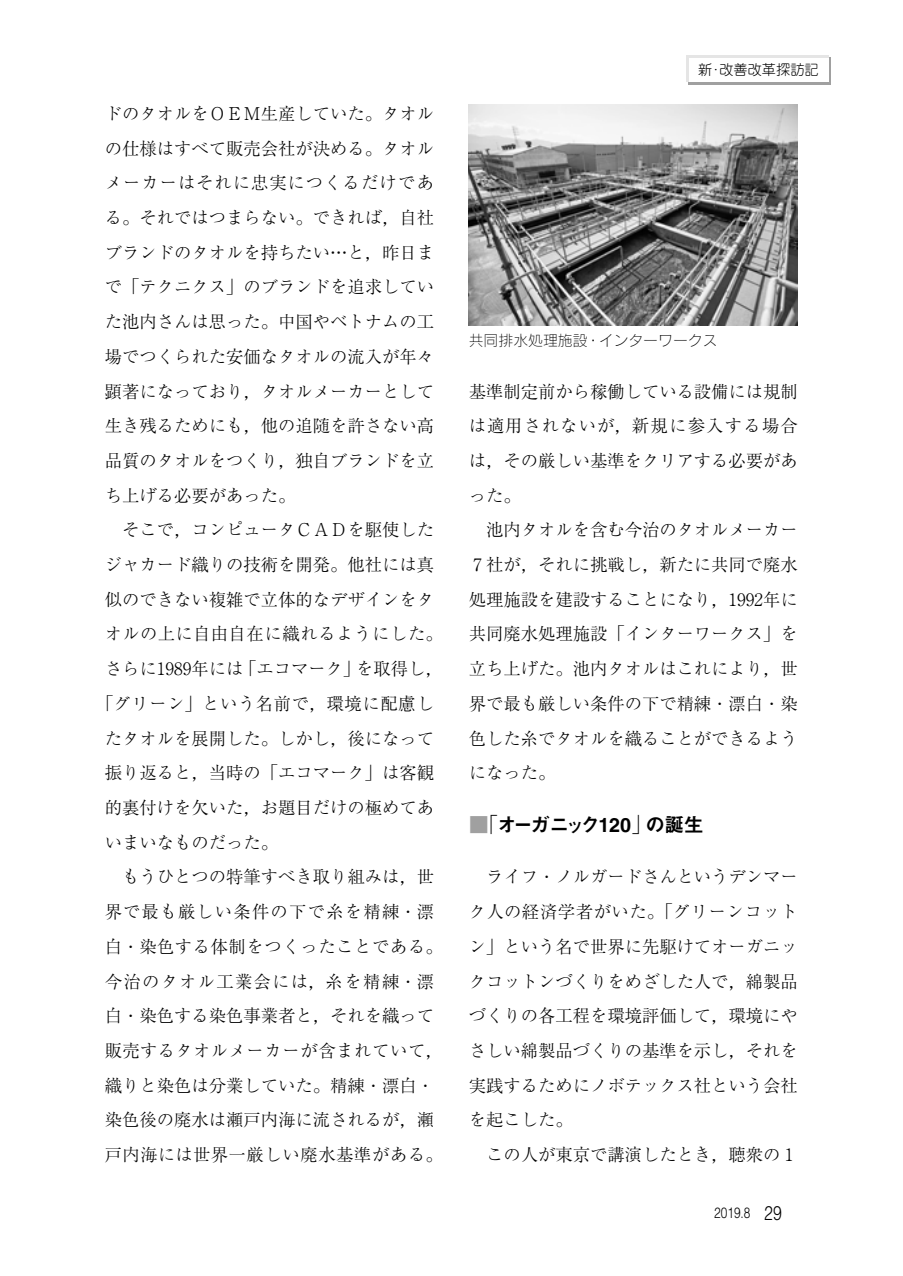
<style>
.page{position:relative;width:903px;height:1276px;background:#fff}
.page>*{position:absolute;margin:0;border:0;box-sizing:border-box;transform-origin:0 0}
.t1{font:19.78px "Midashi Go MB31";letter-spacing:-.065em;color:#000}
.t2{font:300 17.32px/34.6px "Ryumin";color:#000;text-align:justify}
.t3{font:300 17.32px "Ryumin";letter-spacing:.035em;color:#000}
.t4{font:300 17.32px "Ryumin";letter-spacing:.075em;color:#000}
.t5{font:14.88px "Rodin CID L";color:#000}
.t6{font:300 14.88px "Helvetica";color:#000;scale:.8 1}
.t7{font:300 14.17px "Jun 101";color:#000}
.s1{color:#a0a0a0}
.s2{font-size:19.78px}
</style>
<div class="page">
<hr style="left:688px;top:82px;width:143px;height:2px;background:#a0a0a0">
<hr style="left:829px;top:58px;width:2px;height:24px;background:#a0a0a0">
<svg style="left:686px;top:58px;width:2px;height:24px"></svg>
<hr style="left:686px;top:55px;width:143px;height:3px;background:#e5e5e5">
<img style="left:469px;top:105px;width:329px;height:220px">
<p class="t2" style="left:105px;top:98px;width:331px">ドのタオルをＯＥＭ生産していた。タオルの仕様はすべて販売会社が決める。タオルメーカーはそれに忠実につくるだけである。それではつまらない。できれば，自社ブランドのタオルを持ちたい…と，昨日まで「テクニクス」のブランドを追求していた池内さんは思った。中国やベトナムの工場でつくられた安価なタオルの流入が年々顕著になっており，タオルメーカーとして生き残るためにも，他の追随を許さない高品質のタオルをつくり，独自ブランドを立ち上げる必要があった。</p>
<p class="t2" style="left:122px;top:515px;width:313px">そこで，コンピュータＣＡＤを駆使した</p>
<p class="t2" style="left:105px;top:549px;width:331px">ジャカード織りの技術を開発。他社には真</p>
<p class="t2" style="left:105px;top:584px;width:331px">似のできない複雑で立体的なデザインをタ</p>
<p class="t3" style="left:105px;top:628px;width:339px">オルの上に自由自在に織れるようにした。</p>
<p class="t2" style="left:105px;top:654px;width:339px">さらに１９８９年には「エコマーク」を取得し，</p>
<p class="t3" style="left:96px;top:697px;width:339px">「グリーン」という名前で，環境に配慮し</p>
<p class="t2" style="left:105px;top:723px;width:331px">たタオルを展開した。しかし，後になって</p>
<p class="t2" style="left:105px;top:758px;width:331px">振り返ると，当時の「エコマーク」は客観</p>
<p class="t2" style="left:105px;top:792px;width:331px">的裏付けを欠いた，お題目だけの極めてあ</p>
<p class="t2" style="left:105px;top:827px;width:175px">いまいなものだった。</p>
<p class="t2" style="left:122px;top:862px;width:313px">もうひとつの特筆すべき取り組みは，世</p>
<p class="t4" style="left:105px;top:905px;width:331px">界で最も厳しい条件の下で糸を精練・漂</p>
<p class="t3" style="left:105px;top:940px;width:339px">白・染色する体制をつくったことである。</p>
<p class="t4" style="left:105px;top:975px;width:331px">今治のタオル工業会には，糸を精練・漂</p>
<p class="t2" style="left:105px;top:1001px;width:331px">白・染色する染色事業者と，それを織って</p>
<p class="t3" style="left:105px;top:1044px;width:339px">販売するタオルメーカーが含まれていて，</p>
<p class="t2" style="left:105px;top:1070px;width:331px">織りと染色は分業していた。精練・漂白・</p>
<p class="t2" style="left:105px;top:1105px;width:331px">染色後の廃水は瀬戸内海に流されるが，瀬</p>
<p class="t3" style="left:105px;top:1148px;width:339px">戸内海には世界一厳しい廃水基準がある。</p>
<p class="t7" style="left:698px;top:65px;width:122px">新・改善改革探訪記</p>
<p class="t5" style="left:469px;top:334px;width:250px">共同排水処理施設・インターワークス</p>
<p class="t2" style="left:469px;top:376px;width:331px">基準制定前から稼働している設備には規制は適用されないが，新規に参入する場合は，その厳しい基準をクリアする必要があった。</p>
<p class="t2" style="left:469px;top:515px;width:331px;text-indent:17px">池内タオルを含む今治のタオルメーカー７社が，それに挑戦し，新たに共同で廃水処理施設を建設することになり，１９９２年に共同廃水処理施設「インターワークス」を立ち上げた。池内タオルはこれにより，世界で最も厳しい条件の下で精練・漂白・染色した糸でタオルを織ることができるようになった。</p>
<p class="t1" style="left:469px;top:817px;width:237px"><span class="s1">■</span>「オーガニック120」の誕生</p>
<p class="t2" style="left:469px;top:862px;width:331px;text-indent:17px">ライフ・ノルガードさんというデンマーク人の経済学者がいた。「グリーンコットン」という名で世界に先駆けてオーガニックコットンづくりをめざした人で，綿製品づくりの各工程を環境評価して，環境にやさしい綿製品づくりの基準を示し，それを実践するためにノボテックス社という会社を起こした。</p>
<p class="t2" style="left:486px;top:1139px;width:313px">この人が東京で講演したとき，聴衆の１</p>
<p class="t6" style="left:714px;top:1208px;width:86px">2019.8 <span class="s2">29</span></p>
</div>
